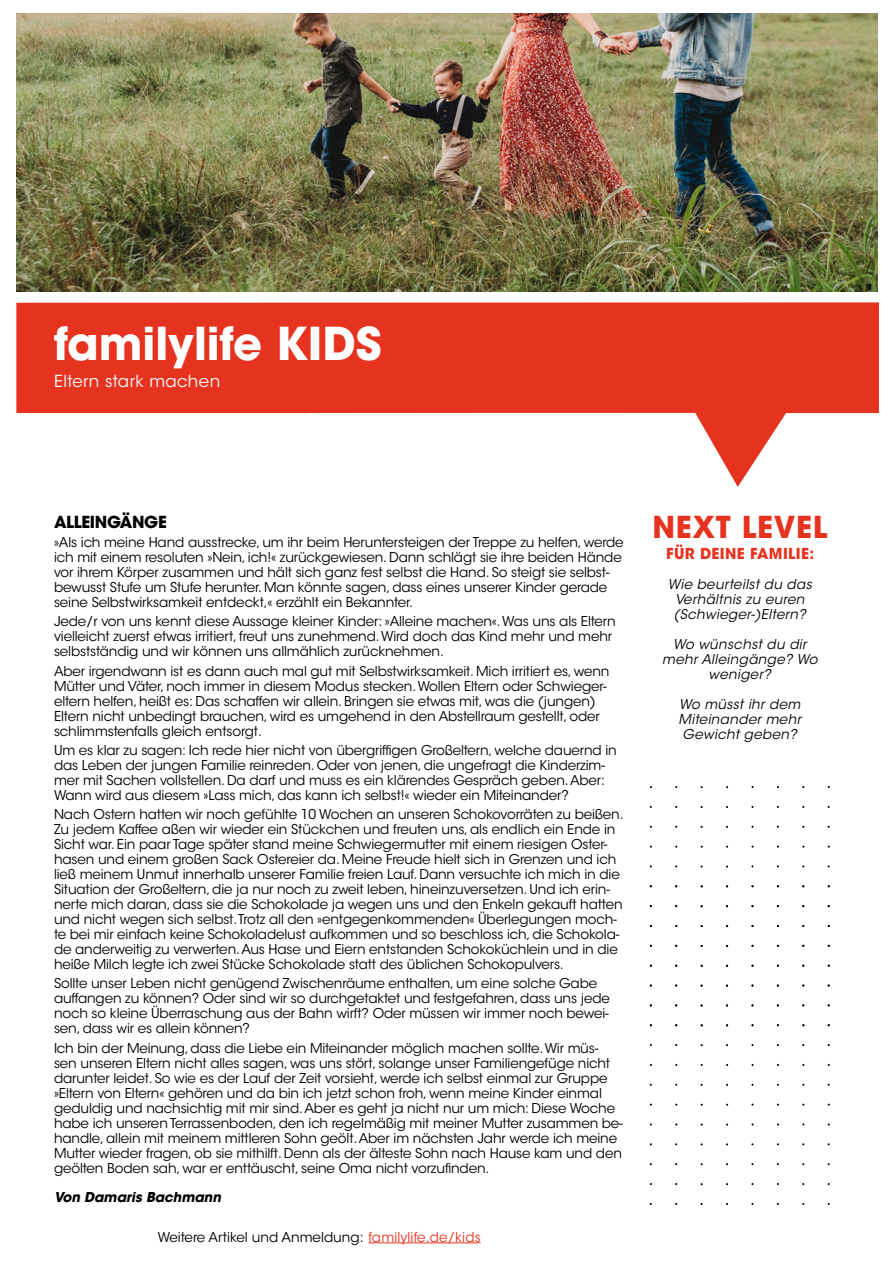
<style>
.page{position:relative;width:893px;height:1263px;background:#fff}
.page>*{position:absolute;margin:0;border:0;box-sizing:border-box;transform-origin:0 0}
.t1{font:700 45px "ITC Avant Garde Std";color:#fff}
.t2{font:700 30px "ITC Avant Garde Std";letter-spacing:.025em;color:#e6331f}
.t3{font:16.5px "ITC Avant Garde Std";letter-spacing:.025em;color:#fff}
.t4{font:700 16.5px "ITC Avant Garde Std";letter-spacing:-.02em;color:#000}
.t5{font:700 15px "ITC Avant Garde Std";letter-spacing:.025em;color:#e6331f}
.t6{font:13.5px/15px "ITC Avant Garde Std";letter-spacing:-.01em;color:#000}
.t7{font:italic 13.5px/15px "ITC Avant Garde Std";letter-spacing:.025em;color:#000;text-align:center}
.t8{font:italic 700 13.5px "ITC Avant Garde Std";color:#000}
.s1{color:#e6331f}
</style>
<div class="page">
<svg style="left:695px;top:413px;width:183px;height:74px"></svg>
<div style="left:17px;top:303px;width:862px;height:110px;background:#e6331f"></div>
<img style="left:17px;top:13px;width:861px;height:278px">
<hr style="left:368px;top:1242px;width:113px;height:1px;background:#e6331f">
<h1 class="t1" style="left:54px;top:314px;width:329px">familylife KIDS</h1>
<p class="t3" style="left:54px;top:371px;width:168px">Eltern stark machen</p>
<p class="t4" style="left:54px;top:511px;width:114px">ALLEINGÄNGE</p>
<p class="t6" style="left:54px;top:535px;width:571px">»Als ich meine Hand ausstrecke, um ihr beim Heruntersteigen der Treppe zu helfen, werde ich mit einem resoluten »Nein, ich!« zurückgewiesen. Dann schlägt sie ihre beiden Hände vor ihrem Körper zusammen und hält sich ganz fest selbst die Hand. So steigt sie selbst&shy;bewusst Stufe um Stufe herunter. Man könnte sagen, dass eines unserer Kinder gerade seine Selbstwirksamkeit entdeckt,« erzählt ein Bekannter.</p>
<p class="t6" style="left:54px;top:614px;width:563px">Jede/r von uns kennt diese Aussage kleiner Kinder: »Alleine machen«. Was uns als Eltern vielleicht zuerst etwas irritiert, freut uns zunehmend. Wird doch das Kind mehr und mehr selbstständig und wir können uns allmählich zurücknehmen.</p>
<p class="t6" style="left:54px;top:663px;width:557px">Aber irgendwann ist es dann auch mal gut mit Selbstwirksamkeit. Mich irritiert es, wenn Mütter und Väter, noch immer in diesem Modus stecken. Wollen Eltern oder Schwieger&shy;eltern helfen, heißt es: Das schaffen wir allein. Bringen sie etwas mit, was die (jungen)<br>Eltern nicht unbedingt brauchen, wird es umgehend in den Abstellraum gestellt, oder schlimmstenfalls gleich entsorgt.</p>
<p class="t6" style="left:54px;top:743px;width:564px">Um es klar zu sagen: Ich rede hier nicht von übergriffigen Großeltern, welche dauernd in das Leben der jungen Familie reinreden. Oder von jenen, die ungefragt die Kinderzim&shy;mer mit Sachen vollstellen. Da darf und muss es ein klärendes Gespräch geben. Aber:<br>Wann wird aus diesem »Lass mich, das kann ich selbst!« wieder ein Miteinander?</p>
<p class="t6" style="left:54px;top:807px;width:571px">Nach Ostern hatten wir noch gefühlte 10 Wochen an unseren Schokovorräten zu beißen.<br>Zu jedem Kaffee aßen wir wieder ein Stückchen und freuten uns, als endlich ein Ende in Sicht war. Ein paar Tage später stand meine Schwiegermutter mit einem riesigen Oster&shy;hasen und einem großen Sack Ostereier da. Meine Freude hielt sich in Grenzen und ich ließ meinem Unmut innerhalb unserer Familie freien Lauf. Dann versuchte ich mich in die Situation der Großeltern, die ja nur noch zu zweit leben, hineinzuversetzen. Und ich erin&shy;nerte mich daran, dass sie die Schokolade ja wegen uns und den Enkeln gekauft hatten und nicht wegen sich selbst.Trotz all den »entgegenkommenden« Überlegungen moch&shy;te bei mir einfach keine Schokoladelust aufkommen und so beschloss ich, die Schokola&shy;de anderweitig zu verwerten. Aus Hase und Eiern entstanden Schokoküchlein und in die heiße Milch legte ich zwei Stücke Schokolade statt des üblichen Schokopulvers.</p>
<p class="t6" style="left:54px;top:976px;width:557px">Sollte unser Leben nicht genügend Zwischenräume enthalten, um eine solche Gabe auffangen zu können? Oder sind wir so durchgetaktet und festgefahren, dass uns jede noch so kleine Überraschung aus der Bahn wirft? Oder müssen wir immer noch bewei&shy;sen, dass wir es allein können?</p>
<p class="t6" style="left:54px;top:1040px;width:570px">Ich bin der Meinung, dass die Liebe ein Miteinander möglich machen sollte. Wir müs&shy;sen unseren Eltern nicht alles sagen, was uns stört, solange unser Familiengefüge nicht darunter leidet. So wie es der Lauf der Zeit vorsieht, werde ich selbst einmal zur Gruppe »Eltern von Eltern« gehören und da bin ich jetzt schon froh, wenn meine Kinder einmal geduldig und nachsichtig mit mir sind. Aber es geht ja nicht nur um mich: Diese Woche habe ich unseren Terrassenboden, den ich regelmäßig mit meiner Mutter zusammen be&shy;handle, allein mit meinem mittleren Sohn geölt. Aber im nächsten Jahr werde ich meine Mutter wieder fragen, ob sie mithilft. Denn als der älteste Sohn nach Hause kam und den geölten Boden sah, war er enttäuscht, seine Oma nicht vorzufinden.</p>
<p class="t8" style="left:54px;top:1188px;width:169px">Von Damaris Bachmann</p>
<p class="t6" style="left:158px;top:1229px;width:324px">Weitere Artikel und Anmeldung: <span class="s1">familylife.de/kids</span></p>
<h2 class="t2" style="left:652px;top:507px;width:176px">NEXT LEVEL</h2>
<p class="t5" style="left:666px;top:543px;width:150px">FÜR DEINE FAMILIE:</p>
<p class="t7" style="left:668px;top:577px;width:145px">Wie beurteilst du das<br>Verhältnis zu euren (Schwieger-)Eltern?</p>
<p class="t7" style="left:662px;top:637px;width:157px">Wo wünschst du dir mehr Alleingänge? Wo weniger?</p>
<p class="t7" style="left:679px;top:697px;width:124px">Wo müsst ihr dem<br>Miteinander mehr<br>Gewicht geben?</p>
</div>
